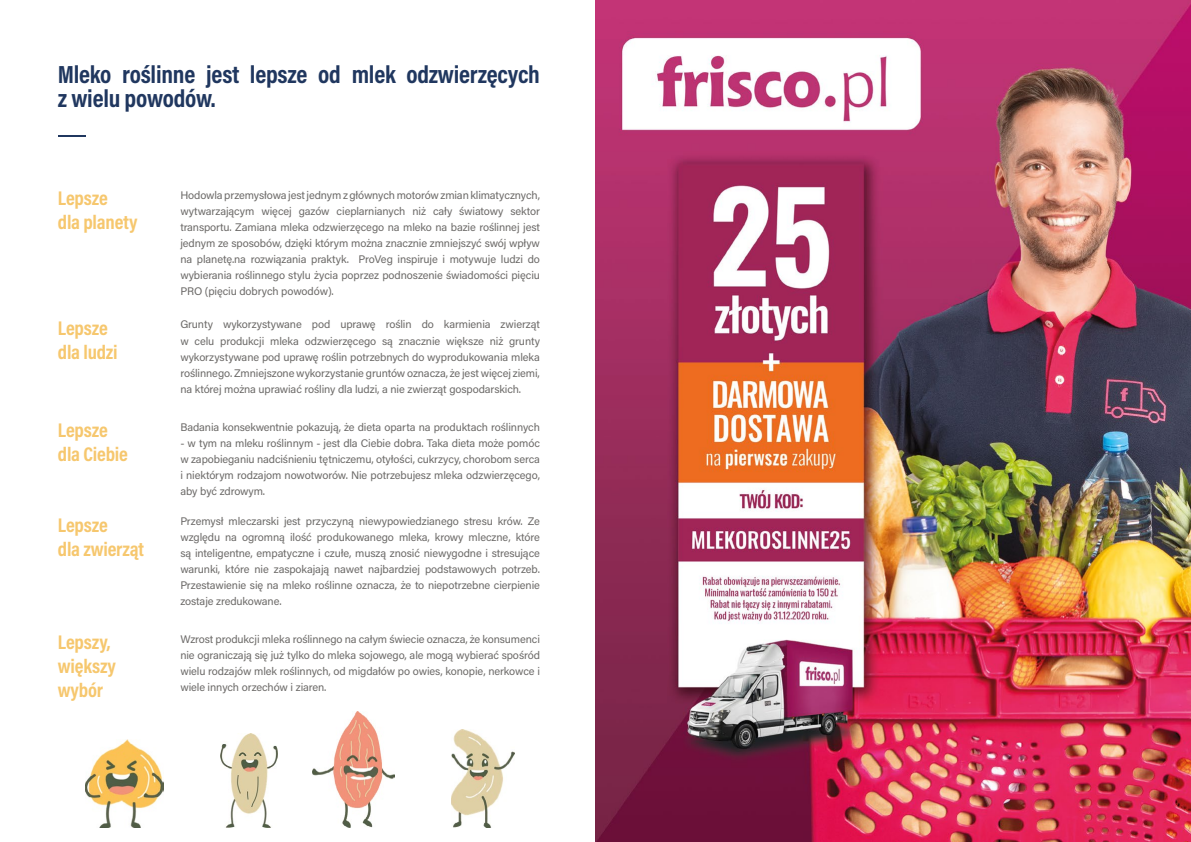
<style>
.page{position:relative;width:1191px;height:842px;background:#fff}
.page>*{position:absolute;margin:0;border:0;box-sizing:border-box;transform-origin:0 0}
.t1{font:700 25px/24px "Acumin Pro Cond";letter-spacing:-.01em;color:#20375f}
.t2{font:700 20px/24px "Acumin Pro Cond";letter-spacing:-.01em;color:#f6c76e}
.t3{font:11px/16px "Acumin Pro";letter-spacing:-.01em;color:#6c6a68;text-align:justify}
</style>
<div class="page">
<hr style="left:58px;top:135px;width:27px;height:2px;background:#20375f">
<img style="left:85px;top:739px;width:79px;height:88px">
<img style="left:312px;top:712px;width:82px;height:115px">
<img style="left:221px;top:733px;width:56px;height:94px">
<img style="left:451px;top:729px;width:63px;height:98px">
<img style="left:596px;top:0;width:595px;height:842px">
<h1 class="t1" style="left:58px;top:62px;width:483px">Mleko roślinne jest lepsze od mlek odzwierzęcych z wielu powodów.</h1>
<h2 class="t2" style="left:58px;top:186px;width:81px">Lepsze<br>dla planety</h2>
<p class="t3" style="left:180px;top:186px;width:361px">Hodowla przemysłowa jest jednym z głównych motorów zmian klimatycznych, wytwarzającym więcej gazów cieplarnianych niż cały światowy sektor transportu. Zamiana mleka odzwierzęcego na mleko na bazie roślinnej jest jednym ze sposobów, dzięki którym można znacznie zmniejszyć swój wpływ na planetę.na rozwiązania praktyk. ProVeg inspiruje i motywuje ludzi do wybierania roślinnego stylu życia poprzez podnoszenie świadomości pięciu PRO (pięciu dobrych powodów).</p>
<h2 class="t2" style="left:58px;top:316px;width:61px">Lepsze dla ludzi</h2>
<p class="t3" style="left:180px;top:316px;width:361px">Grunty wykorzystywane pod uprawę roślin do karmienia zwierząt w celu produkcji mleka odzwierzęcego są znacznie większe niż grunty wykorzystywane pod uprawę roślin potrzebnych do wyprodukowania mleka roślinnego. Zmniejszone wykorzystanie gruntów oznacza, że jest więcej ziemi, na której można uprawiać rośliny dla ludzi, a nie zwierząt gospodarskich.</p>
<h2 class="t2" style="left:58px;top:418px;width:71px">Lepsze dla Ciebie</h2>
<p class="t3" style="left:180px;top:419px;width:361px">Badania konsekwentnie pokazują, że dieta oparta na produktach roślinnych</p>
<p class="t3" style="left:180px;top:435px;width:361px">- w tym na mleku roślinnym - jest dla Ciebie dobra. Taka dieta może pomóc w zapobieganiu nadciśnieniu tętniczemu, otyłości, cukrzycy, chorobom serca i niektórym rodzajom nowotworów. Nie potrzebujesz mleka odzwierzęcego, aby być zdrowym.</p>
<h2 class="t2" style="left:58px;top:512px;width:88px">Lepsze<br>dla zwierząt</h2>
<p class="t3" style="left:180px;top:513px;width:361px">Przemysł mleczarski jest przyczyną niewypowiedzianego stresu krów. Ze względu na ogromną ilość produkowanego mleka, krowy mleczne, które są inteligentne, empatyczne i czułe, muszą znosić niewygodne i stresujące warunki, które nie zaspokajają nawet najbardziej podstawowych potrzeb.<br>Przestawienie się na mleko roślinne oznacza, że to niepotrzebne cierpienie zostaje zredukowane.</p>
<h2 class="t2" style="left:58px;top:630px;width:60px">Lepszy, większy wybór</h2>
<p class="t3" style="left:180px;top:631px;width:361px">Wzrost produkcji mleka roślinnego na całym świecie oznacza, że konsumenci nie ograniczają się już tylko do mleka sojowego, ale mogą wybierać spośród wielu rodzajów mlek roślinnych, od migdałów po owies, konopie, nerkowce i wiele innych orzechów i ziaren.</p>
</div>
